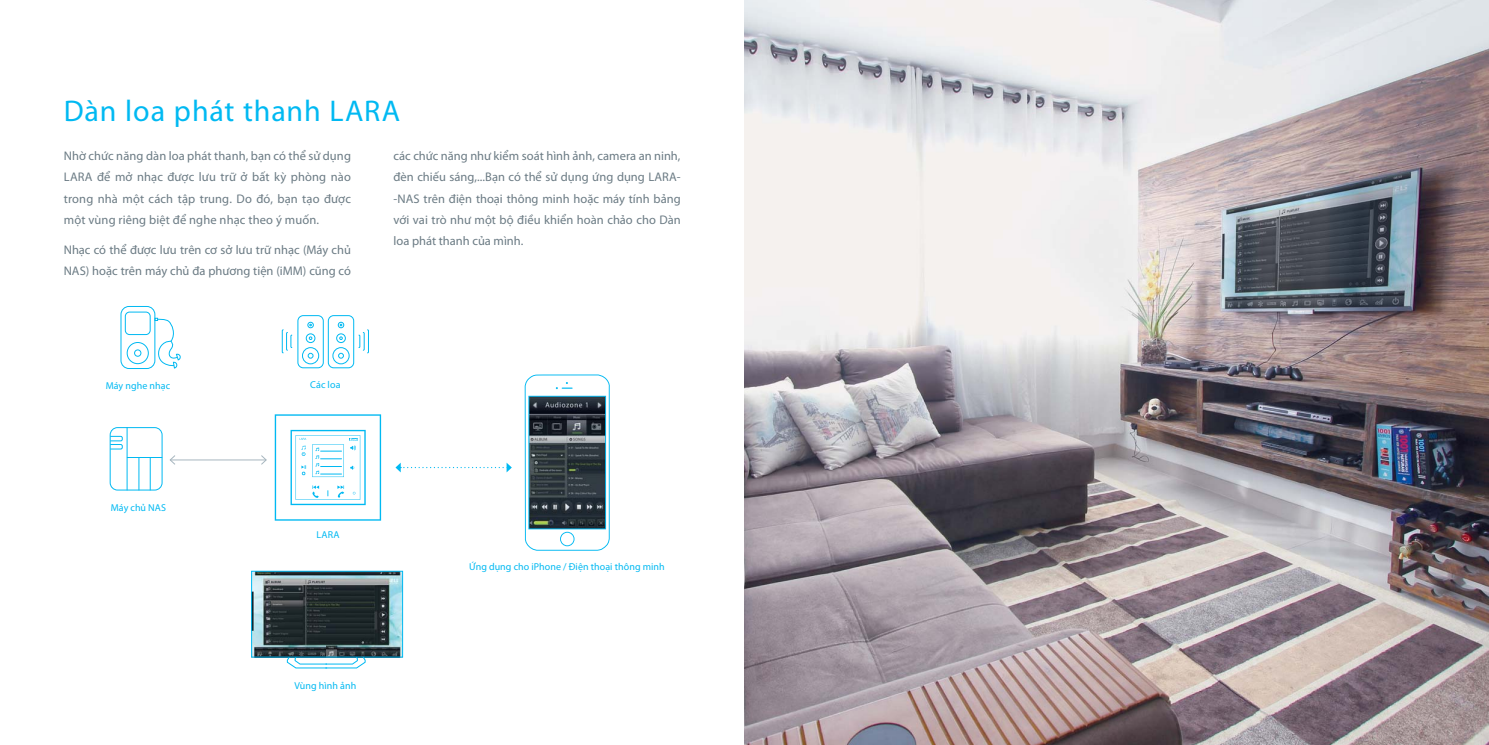
<style>
.page{position:relative;width:1489px;height:745px;background:#fff}
.page>*{position:absolute;margin:0;border:0;box-sizing:border-box;transform-origin:0 0}
.t1{font:30px "Myriad Pro";letter-spacing:.025em;color:#00b9f2}
.t2{font:12.5px/21.2px "Myriad Pro";color:#6b7b84;text-align:justify}
.t3{font:10px "Myriad Pro";letter-spacing:.005em;color:#00b9f2}
</style>
<div class="page">
<img style="left:253px;top:572px;width:148px;height:83px">
<div style="left:297px;top:315px;width:27px;height:53px;border:1px solid #00b9f2;border-radius:5px"></div>
<div style="left:307px;top:321px;width:7px;height:7px;border:1px solid #00b9f2;border-radius:50%"></div>
<svg style="left:309px;top:336px;width:3px;height:4px"></svg>
<div style="left:306px;top:333px;width:9px;height:10px;border:1px solid #00b9f2;border-radius:50%"></div>
<svg style="left:307px;top:352px;width:6px;height:6px"></svg>
<div style="left:302px;top:347px;width:17px;height:17px;border:1px solid #00b9f2;border-radius:50%"></div>
<div style="left:328px;top:315px;width:26px;height:53px;border:1px solid #00b9f2;border-radius:5px"></div>
<div style="left:338px;top:321px;width:6px;height:7px;border:1px solid #00b9f2;border-radius:50%"></div>
<svg style="left:339px;top:336px;width:4px;height:4px"></svg>
<div style="left:336px;top:333px;width:10px;height:10px;border:1px solid #00b9f2;border-radius:50%"></div>
<svg style="left:338px;top:352px;width:6px;height:6px"></svg>
<div style="left:332px;top:347px;width:17px;height:17px;border:1px solid #00b9f2;border-radius:50%"></div>
<svg style="left:358px;top:329px;width:11px;height:24px"></svg>
<svg style="left:281px;top:329px;width:12px;height:24px"></svg>
<div style="left:110px;top:427px;width:52px;height:63px;border:1px solid #00b9f2;border-radius:7px"></div>
<svg style="left:109px;top:435px;width:14px;height:14px"></svg>
<div style="left:120px;top:306px;width:35px;height:63px;border:1px solid #00b9f2;border-radius:8px"></div>
<div style="left:134px;top:349px;width:7px;height:7px;border:1px solid #00b9f2;border-radius:50%"></div>
<div style="left:127px;top:342px;width:22px;height:22px;border:1px solid #00b9f2;border-radius:50%"></div>
<div style="left:125px;top:311px;width:26px;height:24px;border:1px solid #00b9f2;border-radius:4px"></div>
<svg style="left:154px;top:317px;width:26px;height:52px"></svg>
<svg style="left:395px;top:462px;width:117px;height:10px"></svg>
<div style="left:251px;top:570px;width:152px;height:87px;border:1px solid #00b9f2"></div>
<svg style="left:286px;top:655px;width:80px;height:13px"></svg>
<svg style="left:275px;top:414px;width:106px;height:106px"></svg>
<hr style="left:170px;top:459px;width:96px;height:1px;background:#a7b6bf">
<svg style="left:260px;top:455px;width:7px;height:10px"></svg>
<svg style="left:169px;top:455px;width:7px;height:10px"></svg>
<img style="left:744px;top:0;width:744px;height:744px">
<hr style="left:127px;top:427px;width:1px;height:63px;background:#00b9f2">
<hr style="left:138px;top:457px;width:1px;height:33px;background:#00b9f2">
<hr style="left:127px;top:456px;width:35px;height:1px;background:#00b9f2">
<hr style="left:150px;top:457px;width:1px;height:33px;background:#00b9f2">
<svg style="left:524px;top:374px;width:86px;height:176px"></svg>
<h1 class="t1" style="left:64px;top:99px;width:338px">Dàn loa phát thanh LARA</h1>
<p class="t2" style="left:64px;top:146px;width:289px">Nhờ chức năng dàn loa phát thanh, bạn có thể sử dụng LARA để mở nhạc được lưu trữ ở bất kỳ phòng nào trong nhà một cách tập trung. Do đó, bạn tạo được một vùng riêng biệt để nghe nhạc theo ý muốn.</p>
<p class="t2" style="left:64px;top:240px;width:289px">Nhạc có thể được lưu trên cơ sở lưu trữ nhạc (Máy chủ<br>NAS) hoặc trên máy chủ đa phương tiện (iMM) cũng có</p>
<p class="t2" style="left:393px;top:146px;width:289px">các chức năng như kiểm soát hình ảnh, camera an ninh, đèn chiếu sáng,...Bạn có thể sử dụng ứng dụng LARA--NAS trên điện thoại thông minh hoặc máy tính bảng với vai trò như một bộ điều khiển hoàn chảo cho Dàn loa phát thanh của mình.</p>
<p class="t3" style="left:106px;top:382px;width:66px">Máy nghe nhạc</p>
<p class="t3" style="left:111px;top:504px;width:57px">Máy chủ NAS</p>
<p class="t3" style="left:310px;top:380px;width:32px">Các loa</p>
<p class="t3" style="left:316px;top:530px;width:24px">LARA</p>
<p class="t3" style="left:294px;top:681px;width:63px">Vùng hình ảnh</p>
<p class="t3" style="left:469px;top:563px;width:197px">Ứng dụng cho iPhone / Điện thoại thông minh</p>
</div>
